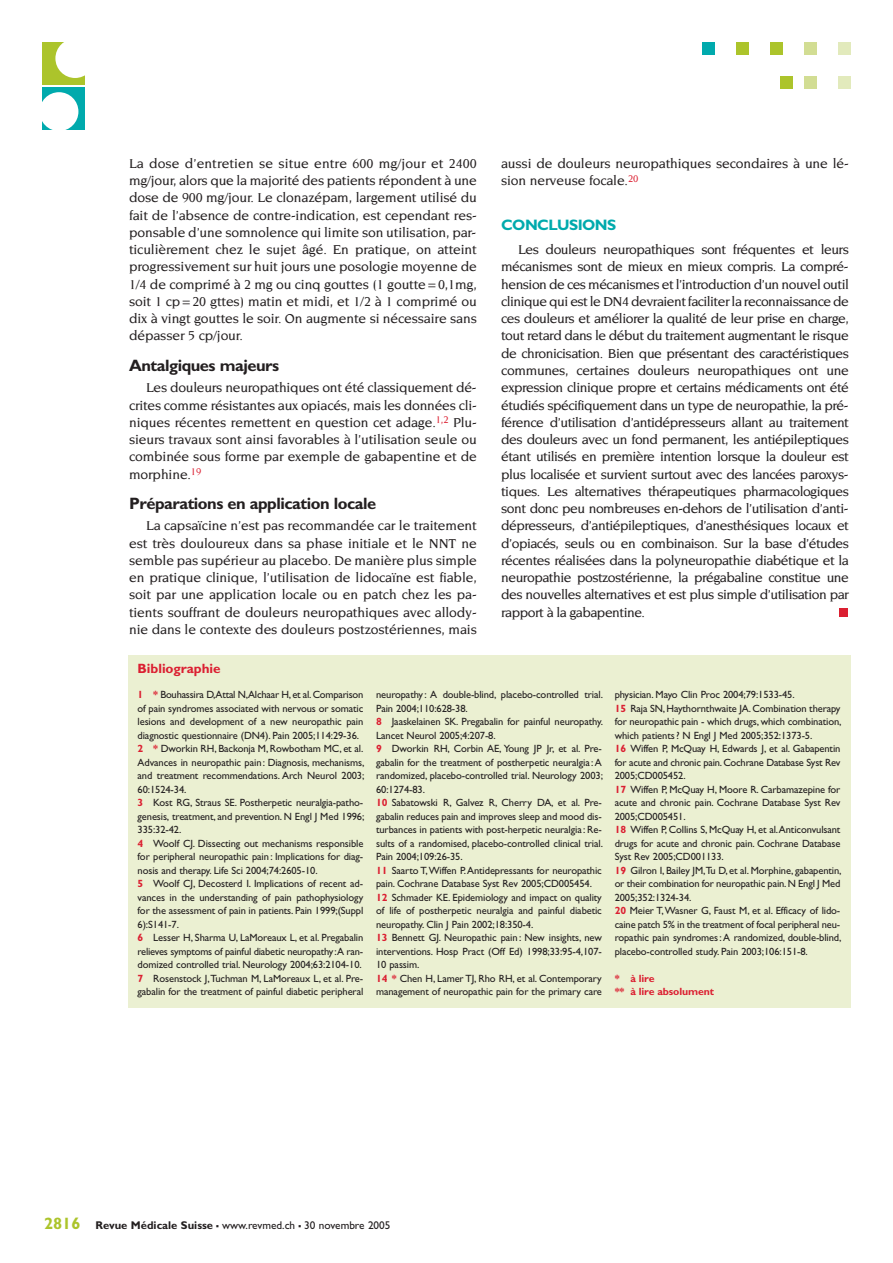
<style>
.page{position:relative;width:893px;height:1263px;background:#fff}
.page>*{position:absolute;margin:0;border:0;box-sizing:border-box;transform-origin:0 0}
.t1{font:700 16.5px "Gill Sans";letter-spacing:-.03em;color:#231f20}
.t2{font:700 15.15px "Gill Sans";letter-spacing:-.04em;color:#00aaad}
.t3{font:500 13.95px/17.2px "Novarese";letter-spacing:-.01em;color:#231f20;text-align:justify}
.t4{font:700 13.5px "Gill Sans";color:#db1f31}
.t5{font:11.25px "Gill Sans";color:#231f20}
.t6{font:10.5px/13.5px "Gill Sans";letter-spacing:-.01em;color:#231f20}
.t7{font:700 10.5px/13.5px "Gill Sans";letter-spacing:-.01em;color:#db1f31}
.s1{font-weight:700;color:#db1f31}
.s2{font-weight:700;font-size:16.5px;color:#acc42b}
.s3{font-weight:700}
.s4{font-weight:700;font-size:16.5px}
</style>
<div class="page">
<div style="left:838px;top:43px;width:12px;height:12px;background:#e2eabc"></div>
<div style="left:804px;top:43px;width:12px;height:12px;background:#d2dd93"></div>
<div style="left:770px;top:43px;width:12px;height:12px;background:#acc42b"></div>
<div style="left:736px;top:43px;width:12px;height:12px;background:#acc42b"></div>
<div style="left:702px;top:43px;width:12px;height:12px;background:#00aaad"></div>
<div style="left:838px;top:77px;width:12px;height:12px;background:#e2eabc"></div>
<div style="left:804px;top:77px;width:12px;height:12px;background:#d2dd93"></div>
<div style="left:780px;top:77px;width:13px;height:12px;background:#acc42b"></div>
<div style="left:839px;top:608px;width:8px;height:8px;background:#db1f31"></div>
<div style="left:43px;top:43px;width:42px;height:42px;background:#acc42b"></div>
<div style="left:55px;top:39px;width:40px;height:39px;background:#fff;border-radius:50%"></div>
<div style="left:43px;top:87px;width:42px;height:43px;background:#00aaad"></div>
<div style="left:40px;top:92px;width:38px;height:39px;background:#fff;border-radius:50%"></div>
<div style="left:128px;top:655px;width:722px;height:353px;background:#ebf0d2"></div>
<p class="t3" style="left:129px;top:155px;width:349px">La dose d’entretien se situe entre 600 mg/jour et 2400 mg/jour, alors que la majorité des patients répondent à une dose de 900 mg/jour. Le clonazépam, largement utilisé du fait de l’absence de contre-indication, est cependant res&shy;ponsable d’une somnolence qui limite son utilisation, par&shy;ticulièrement chez le sujet âgé. En pratique, on atteint progressivement sur huit jours une posologie moyenne de 1/4 de comprimé à 2 mg ou cinq gouttes (1 goutte=0,1mg, soit 1 cp=20 gttes) matin et midi, et 1/2 à 1 comprimé ou dix à vingt gouttes le soir. On augmente si nécessaire sans dépasser 5 cp/jour.</p>
<h1 class="t1" style="left:129px;top:359px;width:152px">Antalgiques majeurs</h1>
<p class="t3" style="left:129px;top:380px;width:349px;text-indent:17px">Les douleurs neuropathiques ont été classiquement dé&shy;crites comme résistantes aux opiacés, mais les données cli&shy;niques récentes remettent en question cet adage.<sup>1,2</sup> Plu&shy;sieurs travaux sont ainsi favorables à l’utilisation seule ou combinée sous forme par exemple de gabapentine et de morphine.<sup>19</sup></p>
<h1 class="t1" style="left:129px;top:497px;width:249px">Préparations en application locale</h1>
<p class="t3" style="left:129px;top:518px;width:349px;text-indent:17px">La capsaïcine n’est pas recommandée car le traitement est très douloureux dans sa phase initiale et le NNT ne semble pas supérieur au placebo. De manière plus simple en pratique clinique, l’utilisation de lidocaïne est fiable, soit par une application locale ou en patch chez les pa&shy;tients souffrant de douleurs neuropathiques avec allody&shy;nie dans le contexte des douleurs postzostériennes, mais</p>
<p class="t4" style="left:138px;top:663px;width:85px">Bibliographie</p>
<h3 class="t3" style="left:501px;top:155px;width:349px">aussi de douleurs neuropathiques secondaires à une lé&shy;sion nerveuse focale.<sup>20</sup></h3>
<h2 class="t2" style="left:501px;top:219px;width:117px">CONCLUSIONS</h2>
<p class="t3" style="left:501px;top:242px;width:349px;text-indent:17px">Les douleurs neuropathiques sont fréquentes et leurs mécanismes sont de mieux en mieux compris. La compré&shy;hension de ces mécanismes et l’introduction d’un nouvel outil clinique qui est le DN4 devraient faciliter la reconnaissance de ces douleurs et améliorer la qualité de leur prise en charge, tout retard dans le début du traitement augmentant le risque de chronicisation. Bien que présentant des caractéristiques communes, certaines douleurs neuropathiques ont une expression clinique propre et certains médicaments ont été étudiés spécifiquement dans un type de neuropathie, la pré&shy;férence d’utilisation d’antidépresseurs allant au traitement des douleurs avec un fond permanent, les antiépileptiques étant utilisés en première intention lorsque la douleur est plus localisée et survient surtout avec des lancées paroxys&shy;tiques. Les alternatives thérapeutiques pharmacologiques sont donc peu nombreuses en-dehors de l’utilisation d’anti&shy;dépresseurs, d’antiépileptiques, d’anesthésiques locaux et d’opiacés, seuls ou en combinaison. Sur la base d’études récentes réalisées dans la polyneuropathie diabétique et la neuropathie postzostérienne, la prégabaline constitue une des nouvelles alternatives et est plus simple d’utilisation par rapport à la gabapentine.</p>
<p class="t6" style="left:138px;top:689px;width:228px"><span class="s1">1 *</span> Bouhassira D,Attal N,Alchaar H,et al.Comparison of pain syndromes associated with nervous or somatic lesions and development of a new neuropathic pain diagnostic questionnaire (DN4). Pain 2005;114:29-36.<br><span class="s1">2 *</span> Dworkin RH, Backonja M, Rowbotham MC, et al.<br>Advances in neuropathic pain : Diagnosis, mechanisms, and treatment recommendations. Arch Neurol 2003; 60:1524-34.<br><span class="s1">3</span> Kost RG, Straus SE. Postherpetic neuralgia-patho&shy;genesis, treatment, and prevention. N Engl J Med 1996; 335:32-42.<br><span class="s1">4</span> Woolf CJ. Dissecting out mechanisms responsible for peripheral neuropathic pain : Implications for diag&shy;nosis and therapy. Life Sci 2004;74:2605-10.<br><span class="s1">5</span> Woolf CJ, Decosterd I. Implications of recent ad&shy;vances in the understanding of pain pathophysiology for the assessment of pain in patients. Pain 1999;(Suppl 6):S141-7.<br><span class="s1">6</span> Lesser H, Sharma U, LaMoreaux L, et al. Pregabalin relieves symptoms of painful diabetic neuropathy :A ran&shy;domized controlled trial. Neurology 2004;63:2104-10.<br><span class="s1">7</span> Rosenstock J,Tuchman M, LaMoreaux L, et al. Pre&shy;gabalin for the treatment of painful diabetic peripheral</p>
<p class="t6" style="left:376px;top:689px;width:228px">neuropathy : A double-blind, placebo-controlled trial.<br>Pain 2004;110:628-38.<br><span class="s1">8</span> Jaaskelainen SK. Pregabalin for painful neuropathy.<br>Lancet Neurol 2005;4:207-8.<br><span class="s1">9</span> Dworkin RH, Corbin AE, Young JP Jr, et al. Pre&shy;gabalin for the treatment of postherpetic neuralgia :A randomized, placebo-controlled trial. Neurology 2003; 60:1274-83.<br><span class="s1">10</span> Sabatowski R, Galvez R, Cherry DA, et al. Pre&shy;gabalin reduces pain and improves sleep and mood dis&shy;turbances in patients with post-herpetic neuralgia : Re&shy;sults of a randomised, placebo-controlled clinical trial.<br>Pain 2004;109:26-35.<br><span class="s1">11</span> Saarto T,Wiffen P.Antidepressants for neuropathic pain. Cochrane Database Syst Rev 2005;CD005454.<br><span class="s1">12</span> Schmader KE. Epidemiology and impact on quality of life of postherpetic neuralgia and painful diabetic neuropathy. Clin J Pain 2002;18:350-4.<br><span class="s1">13</span> Bennett GJ. Neuropathic pain : New insights, new interventions. Hosp Pract (Off Ed) 1998;33:95-4,107- 10 passim.<br><span class="s1">14 *</span> Chen H, Lamer TJ, Rho RH, et al. Contemporary management of neuropathic pain for the primary care</p>
<p class="t6" style="left:615px;top:689px;width:228px">physician. Mayo Clin Proc 2004;79:1533-45.<br><span class="s1">15</span> Raja SN,Haythornthwaite JA.Combination therapy for neuropathic pain - which drugs, which combination, which patients? N Engl J Med 2005;352:1373-5.<br><span class="s1">16</span> Wiffen P, McQuay H, Edwards J, et al. Gabapentin for acute and chronic pain.Cochrane Database Syst Rev 2005;CD005452.<br><span class="s1">17</span> Wiffen P, McQuay H, Moore R. Carbamazepine for acute and chronic pain. Cochrane Database Syst Rev 2005;CD005451.<br><span class="s1">18</span> Wiffen P, Collins S, McQuay H, et al.Anticonvulsant drugs for acute and chronic pain. Cochrane Database Syst Rev 2005;CD001133.<br><span class="s1">19</span> Gilron I, Bailey JM,Tu D, et al. Morphine, gabapentin, or their combination for neuropathic pain.N Engl J Med 2005;352:1324-34.<br><span class="s1">20</span> Meier T,Wasner G, Faust M, et al. Efficacy of lido&shy;caine patch 5% in the treatment of focal peripheral neu&shy;ropathic pain syndromes:A randomized, double-blind, placebo-controlled study. Pain 2003;106:151-8.</p>
<p class="t7" style="left:615px;top:972px;width:101px">* à lire<br>** à lire absolument</p>
<p class="t5" style="left:44px;top:1221px;width:348px"><span class="s2">2816</span> <span class="s3">Revue Médicale Suisse</span> <span class="s4">–</span> www.revmed.ch <span class="s4">–</span> 30 novembre 2005</p>
</div>
